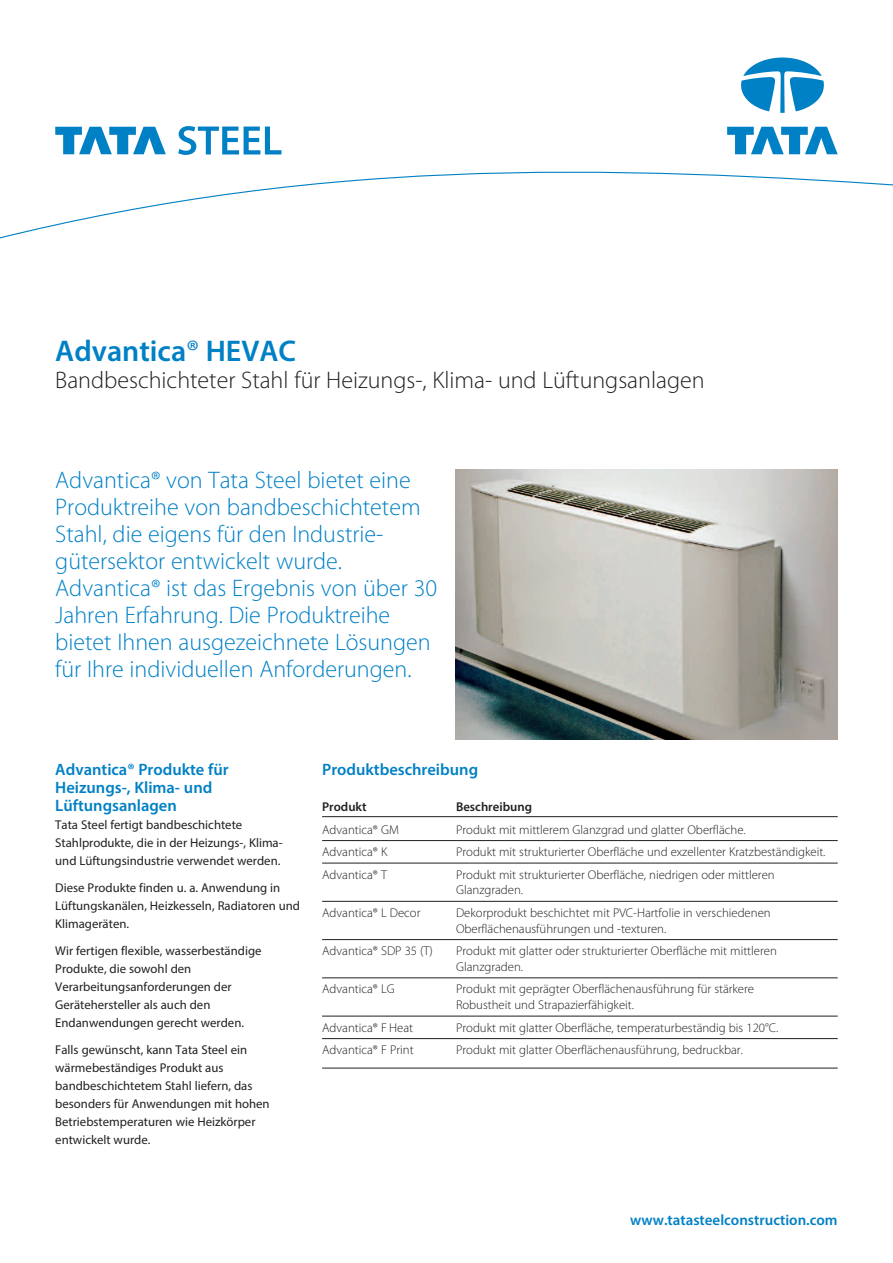
<style>
.page{position:relative;width:893px;height:1263px;background:#fff}
.page>*{position:absolute;margin:0;border:0;box-sizing:border-box;transform-origin:0 0}
.t1{font:600 30px "Myriad Pro";color:#0080c5}
.t2{font:300 24px/27px "Myriad Pro";color:#0080c5}
.t3{font:300 24px "Myriad Pro";color:#231f20}
.t4{font:600 16.5px/18px "Myriad Pro";color:#0080c5}
.t5{font:600 15px "Myriad Pro";color:#0080c5}
.t6{font:300 12.75px/15.8px "Myriad Pro";color:#231f20}
.t7{font:12.75px/18px "Myriad Pro";color:#231f20}
.t8{font:600 12.75px "Myriad Pro";color:#231f20}
.s1{font-weight:400}
</style>
<div class="page">
<svg style="left:0;top:171px;width:893px;height:68px"></svg>
<svg style="left:741px;top:58px;width:83px;height:55px"></svg>
<svg style="left:727px;top:127px;width:111px;height:27px"></svg>
<svg style="left:55px;top:127px;width:111px;height:27px"></svg>
<svg style="left:178px;top:126px;width:103px;height:29px"></svg>
<hr style="left:322px;top:816px;width:516px;height:1px;background:#231f20">
<hr style="left:322px;top:840px;width:516px;height:1px;background:#231f20">
<hr style="left:322px;top:863px;width:516px;height:1px;background:#231f20">
<hr style="left:322px;top:901px;width:516px;height:1px;background:#231f20">
<hr style="left:322px;top:939px;width:516px;height:1px;background:#231f20">
<hr style="left:322px;top:977px;width:516px;height:1px;background:#231f20">
<hr style="left:322px;top:1016px;width:516px;height:1px;background:#231f20">
<hr style="left:322px;top:1038px;width:516px;height:1px;background:#231f20">
<hr style="left:322px;top:1067px;width:516px;height:1px;background:#231f20">
<img style="left:455px;top:469px;width:383px;height:270px">
<h1 class="t1" style="left:55px;top:340px;width:242px">Advantica<span class="s1">®</span> HEVAC</h1>
<h2 class="t3" style="left:55px;top:371px;width:651px">Bandbeschichteter Stahl für Heizungs-, Klima- und Lüftungsanlagen</h2>
<p class="t2" style="left:55px;top:469px;width:383px">Advantica® von Tata Steel bietet eine Produktreihe von bandbeschichtetem Stahl, die eigens für den Industrie&shy;gütersektor entwickelt wurde.<br>Advantica® ist das Ergebnis von über 30<br>Jahren Erfahrung. Die Produktreihe bietet Ihnen ausgezeichnete Lösungen für Ihre individuellen Anforderungen.</p>
<p class="t4" style="left:55px;top:762px;width:175px">Advantica® Produkte für<br>Heizungs-, Klima- und<br>Lüftungsanlagen</p>
<p class="t7" style="left:55px;top:817px;width:229px">Tata Steel fertigt bandbeschichtete<br>Stahlprodukte, die in der Heizungs-, Klima&shy;und Lüftungsindustrie verwendet werden.</p>
<p class="t7" style="left:55px;top:880px;width:246px">Diese Produkte finden u. a. Anwendung in<br>Lüftungskanälen, Heizkesseln, Radiatoren und<br>Klimageräten.</p>
<p class="t7" style="left:55px;top:943px;width:208px">Wir fertigen flexible, wasserbeständige Produkte, die sowohl den Verarbeitungsanforderungen der Gerätehersteller als auch den Endanwendungen gerecht werden.</p>
<p class="t7" style="left:55px;top:1042px;width:216px">Falls gewünscht, kann Tata Steel ein wärmebeständiges Produkt aus bandbeschichtetem Stahl liefern, das besonders für Anwendungen mit hohen Betriebstemperaturen wie Heizkörper entwickelt wurde.</p>
<p class="t4" style="left:322px;top:762px;width:158px">Produktbeschreibung</p>
<p class="t8" style="left:322px;top:802px;width:46px">Produkt</p>
<p class="t8" style="left:456px;top:802px;width:77px">Beschreibung</p>
<p class="t6" style="left:322px;top:822px;width:78px">Advantica® GM</p>
<p class="t6" style="left:456px;top:822px;width:291px">Produkt mit mittlerem Glanzgrad und glatter Oberfläche.</p>
<p class="t6" style="left:322px;top:845px;width:67px">Advantica® K</p>
<p class="t6" style="left:456px;top:845px;width:371px">Produkt mit strukturierter Oberfläche und exzellenter Kratzbeständigkeit.</p>
<p class="t6" style="left:322px;top:867px;width:66px">Advantica® T</p>
<p class="t6" style="left:456px;top:867px;width:320px">Produkt mit strukturierter Oberfläche, niedrigen oder mittleren<br>Glanzgraden.</p>
<p class="t6" style="left:322px;top:906px;width:100px">Advantica® L Decor</p>
<p class="t6" style="left:456px;top:906px;width:316px">Dekorprodukt beschichtet mit PVC-Hartfolie in verschiedenen<br>Oberflächenausführungen und -texturen.</p>
<p class="t6" style="left:322px;top:944px;width:112px">Advantica® SDP 35 (T)</p>
<p class="t6" style="left:456px;top:944px;width:322px">Produkt mit glatter oder strukturierter Oberfläche mit mittleren<br>Glanzgraden.</p>
<p class="t6" style="left:322px;top:982px;width:74px">Advantica® LG</p>
<p class="t6" style="left:456px;top:982px;width:300px">Produkt mit geprägter Oberflächenausführung für stärkere<br>Robustheit und Strapazierfähigkeit.</p>
<p class="t6" style="left:322px;top:1020px;width:93px">Advantica® F Heat</p>
<p class="t6" style="left:456px;top:1020px;width:324px">Produkt mit glatter Oberfläche, temperaturbeständig bis 120°C.</p>
<p class="t6" style="left:322px;top:1043px;width:93px">Advantica® F Print</p>
<p class="t6" style="left:456px;top:1043px;width:288px">Produkt mit glatter Oberflächenausführung, bedruckbar.</p>
<p class="t5" style="left:630px;top:1215px;width:209px">www.tatasteelconstruction.com</p>
</div>
